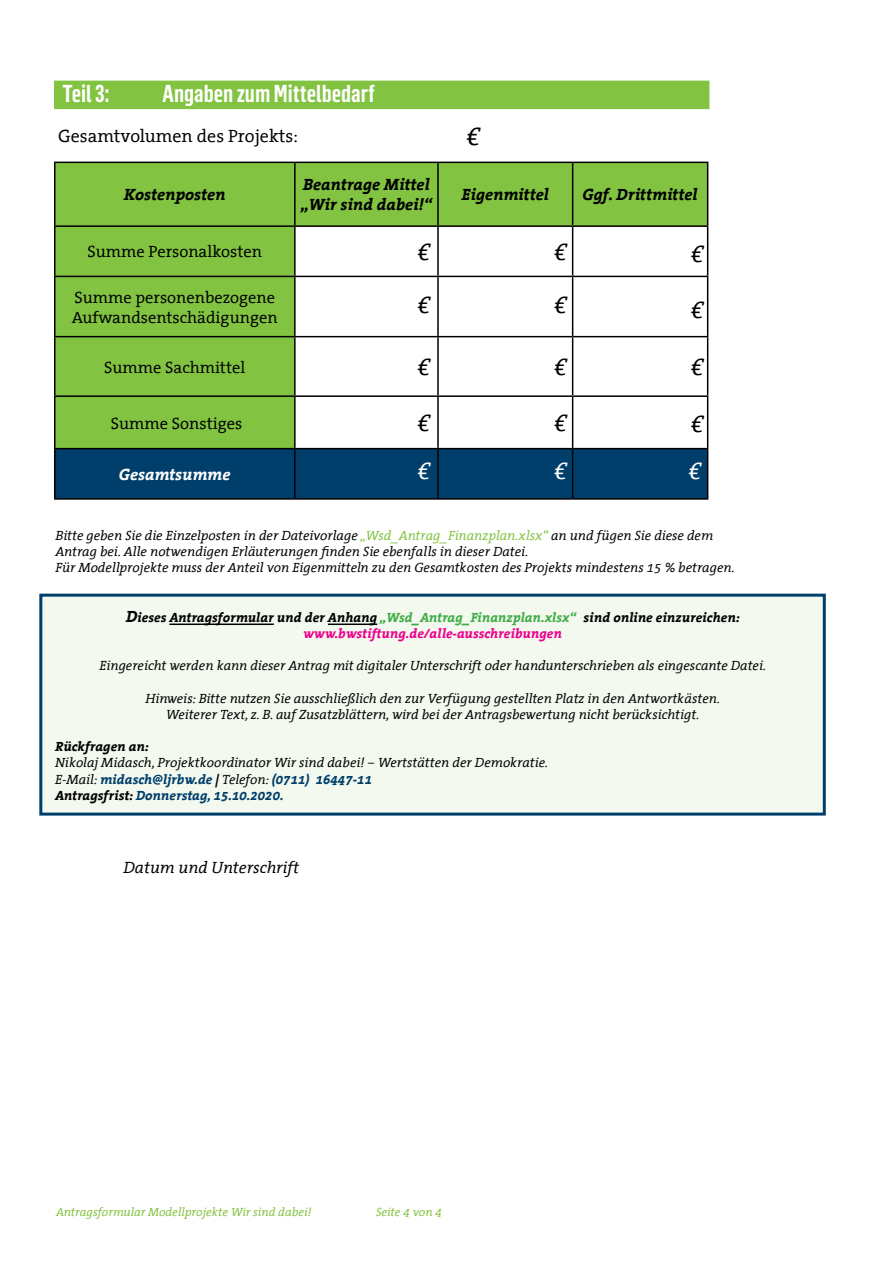
<style>
.page{position:relative;width:893px;height:1263px;background:#fff}
.page>*{position:absolute;margin:0;border:0;box-sizing:border-box;transform-origin:0 0}
.t1{font:italic 25.5px "The Serif Office";color:#000}
.t2{font:600 24px "Flama Condensed";color:#fff}
.t3{font:italic 24px "The Serif Office";color:#000}
.t4{font:italic 24px "The Serif Office";color:#fff}
.t5{font:18px "The Serif Office";color:#000}
.t6{font:16.5px/19.8px "The Serif Office";color:#000}
.t7{font:italic 700 16.5px/19.8px "The Serif Office";color:#000}
.t8{font:italic 16.5px "The Serif Office";color:#000}
.t9{font:italic 700 16.5px "The Serif Office";color:#fff}
.t10{font:italic 13.5px/16.2px "The Serif Office";color:#000}
.t11{font:italic 700 13.5px/16.2px "The Serif Office";color:#000;text-align:center}
.t12{font:italic 12px "The Serif Office";color:#82c341}
.s1{color:#82c341}
.s2{font-size:16.5px}
.s3{color:#41ad49}
.s4{color:#ec008c}
.s5{font-weight:700;color:#003e6b}
.s6{font-weight:700}
</style>
<div class="page">
<svg style="left:56px;top:163px;width:651px;height:285px;fill:#82c341"></svg>
<div style="left:56px;top:449px;width:651px;height:49px;background:#003e6b"></div>
<hr style="left:54px;top:162px;width:241px;height:1px;background:#000">
<hr style="left:54px;top:163px;width:2px;height:62px;background:#000">
<hr style="left:295px;top:162px;width:143px;height:1px;background:#000">
<hr style="left:294px;top:163px;width:2px;height:62px;background:#000">
<hr style="left:438px;top:162px;width:135px;height:1px;background:#000">
<hr style="left:437px;top:163px;width:2px;height:62px;background:#000">
<hr style="left:573px;top:162px;width:135px;height:1px;background:#000">
<hr style="left:572px;top:163px;width:1px;height:62px;background:#000">
<hr style="left:707px;top:163px;width:1px;height:62px;background:#000">
<hr style="left:54px;top:225px;width:241px;height:2px;background:#000">
<hr style="left:54px;top:227px;width:2px;height:49px;background:#000">
<hr style="left:295px;top:225px;width:143px;height:2px;background:#000">
<hr style="left:294px;top:227px;width:2px;height:49px;background:#000">
<hr style="left:438px;top:225px;width:135px;height:2px;background:#000">
<hr style="left:437px;top:227px;width:2px;height:49px;background:#000">
<hr style="left:573px;top:225px;width:135px;height:2px;background:#000">
<hr style="left:572px;top:227px;width:1px;height:49px;background:#000">
<hr style="left:707px;top:227px;width:1px;height:49px;background:#000">
<hr style="left:54px;top:276px;width:241px;height:1px;background:#000">
<hr style="left:54px;top:277px;width:2px;height:59px;background:#000">
<hr style="left:295px;top:276px;width:143px;height:1px;background:#000">
<hr style="left:294px;top:277px;width:2px;height:59px;background:#000">
<hr style="left:438px;top:276px;width:135px;height:1px;background:#000">
<hr style="left:437px;top:277px;width:2px;height:59px;background:#000">
<hr style="left:573px;top:276px;width:135px;height:1px;background:#000">
<hr style="left:572px;top:277px;width:1px;height:59px;background:#000">
<hr style="left:707px;top:277px;width:1px;height:59px;background:#000">
<hr style="left:54px;top:336px;width:241px;height:1px;background:#000">
<hr style="left:54px;top:337px;width:2px;height:58px;background:#000">
<hr style="left:295px;top:336px;width:143px;height:1px;background:#000">
<hr style="left:294px;top:337px;width:2px;height:58px;background:#000">
<hr style="left:438px;top:336px;width:135px;height:1px;background:#000">
<hr style="left:437px;top:337px;width:2px;height:58px;background:#000">
<hr style="left:573px;top:336px;width:135px;height:1px;background:#000">
<hr style="left:572px;top:337px;width:1px;height:58px;background:#000">
<hr style="left:707px;top:337px;width:1px;height:58px;background:#000">
<hr style="left:54px;top:395px;width:241px;height:2px;background:#000">
<hr style="left:54px;top:397px;width:2px;height:51px;background:#000">
<hr style="left:295px;top:395px;width:143px;height:2px;background:#000">
<hr style="left:294px;top:397px;width:2px;height:51px;background:#000">
<hr style="left:438px;top:395px;width:135px;height:2px;background:#000">
<hr style="left:437px;top:397px;width:2px;height:51px;background:#000">
<hr style="left:573px;top:395px;width:135px;height:2px;background:#000">
<hr style="left:572px;top:397px;width:1px;height:51px;background:#000">
<hr style="left:707px;top:397px;width:1px;height:51px;background:#000">
<hr style="left:54px;top:448px;width:241px;height:1px;background:#000">
<hr style="left:54px;top:449px;width:2px;height:49px;background:#000">
<hr style="left:295px;top:448px;width:143px;height:1px;background:#000">
<hr style="left:294px;top:449px;width:2px;height:49px;background:#000">
<hr style="left:438px;top:448px;width:135px;height:1px;background:#000">
<hr style="left:437px;top:449px;width:2px;height:49px;background:#000">
<hr style="left:573px;top:448px;width:135px;height:1px;background:#000">
<hr style="left:572px;top:449px;width:1px;height:49px;background:#000">
<hr style="left:707px;top:449px;width:1px;height:49px;background:#000">
<hr style="left:54px;top:498px;width:241px;height:2px;background:#000">
<hr style="left:295px;top:498px;width:143px;height:2px;background:#000">
<hr style="left:438px;top:498px;width:135px;height:2px;background:#000">
<hr style="left:573px;top:498px;width:135px;height:2px;background:#000">
<div style="left:54px;top:81px;width:655px;height:28px;background:#82c341"></div>
<div style="left:41px;top:595px;width:783px;height:219px;background:#f3f9ee"></div>
<hr style="left:169px;top:623px;width:105px;height:2px;background:#000">
<hr style="left:328px;top:623px;width:49px;height:2px;background:#000">
<div style="left:39px;top:594px;width:787px;height:221px;border:3px solid #003e6b"></div>
<h2 class="t2" style="left:63px;top:79px;width:48px">Teil 3:</h2>
<h2 class="t2" style="left:162px;top:79px;width:214px">Angaben zum Mittelbedarf</h2>
<h3 class="t5" style="left:58px;top:127px;width:241px">Gesamtvolumen des Projekts:</h3>
<h1 class="t1" style="left:467px;top:122px;width:16px">€</h1>
<p class="t7" style="left:124px;top:185px;width:103px">Kostenposten</p>
<p class="t7" style="left:301px;top:175px;width:133px">Beantrage Mittel „Wir sind dabei!“</p>
<p class="t7" style="left:462px;top:185px;width:89px">Eigenmittel</p>
<p class="t7" style="left:583px;top:185px;width:117px">Ggf. Drittmittel</p>
<p class="t6" style="left:87px;top:242px;width:176px">Summe Personalkosten</p>
<p class="t6" style="left:72px;top:288px;width:207px">Summe personenbezogene<br>Aufwandsentschädigungen</p>
<p class="t6" style="left:104px;top:357px;width:143px">Summe Sachmittel</p>
<h2 class="t3" style="left:418px;top:239px;width:15px">€</h2>
<h2 class="t3" style="left:418px;top:292px;width:15px">€</h2>
<h2 class="t3" style="left:554px;top:239px;width:15px">€</h2>
<h2 class="t3" style="left:554px;top:292px;width:15px">€</h2>
<h2 class="t3" style="left:691px;top:241px;width:15px">€</h2>
<h2 class="t3" style="left:691px;top:297px;width:15px">€</h2>
<h2 class="t3" style="left:418px;top:353px;width:15px">€</h2>
<h2 class="t3" style="left:418px;top:409px;width:15px">€</h2>
<h2 class="t3" style="left:554px;top:353px;width:15px">€</h2>
<h2 class="t3" style="left:554px;top:409px;width:15px">€</h2>
<h2 class="t3" style="left:691px;top:354px;width:15px">€</h2>
<h2 class="t3" style="left:691px;top:411px;width:15px">€</h2>
<p class="t6" style="left:111px;top:413px;width:133px">Summe Sonstiges</p>
<p class="t9" style="left:119px;top:465px;width:113px">Gesamtsumme</p>
<h2 class="t4" style="left:418px;top:458px;width:15px">€</h2>
<h2 class="t4" style="left:554px;top:458px;width:15px">€</h2>
<h2 class="t4" style="left:689px;top:458px;width:15px">€</h2>
<p class="t10" style="left:56px;top:527px;width:681px">Bitte geben Sie die Einzelposten in der Dateivorlage <span class="s1">„Wsd_Antrag_Finanzplan.xlsx“</span> an und fügen Sie diese dem<br>Antrag bei. Alle notwendigen Erläuterungen finden Sie ebenfalls in dieser Datei.<br>Für Modellprojekte muss der Anteil von Eigenmitteln zu den Gesamtkosten des Projekts mindestens 15 % betragen.</p>
<p class="t11" style="left:126px;top:609px;width:615px"><span class="s2">D</span>ieses Antragsformular und der Anhang <span class="s3">„Wsd_Antrag_Finanzplan.xlsx“</span> sind online einzureichen: <span class="s4">www.bwstiftung.de/alle-ausschreibungen</span></p>
<p class="t10" style="left:99px;top:658px;width:668px">Eingereicht werden kann dieser Antrag mit digitaler Unterschrift oder handunterschrieben als eingescante Datei.</p>
<p class="t10" style="left:145px;top:690px;width:576px;text-align:center">Hinweis: Bitte nutzen Sie ausschließlich den zur Verfügung gestellten Platz in den Antwortkästen.<br>Weiterer Text, z. B. auf Zusatzblättern, wird bei der Antragsbewertung nicht berücksichtigt.</p>
<p class="t11" style="left:55px;top:739px;width:95px">Rückfragen an:</p>
<p class="t10" style="left:55px;top:755px;width:495px">Nikolaj Midasch, Projektkoordinator Wir sind dabei! – Wertstätten der Demokratie.<br>E-Mail: <span class="s5">midasch@ljrbw.de</span> <span class="s6">|</span> Telefon: <span class="s5">(0711) 16447-11<br></span><span class="s6">Antragsfrist:</span> <span class="s5">Donnerstag, 15.10.2020.</span></p>
<p class="t8" style="left:123px;top:858px;width:177px">Datum und Unterschrift</p>
<p class="t12" style="left:56px;top:1206px;width:257px">Antragsformular Modellprojekte Wir sind dabei!</p>
<p class="t12" style="left:376px;top:1206px;width:67px">Seite 4 von 4</p>
</div>
